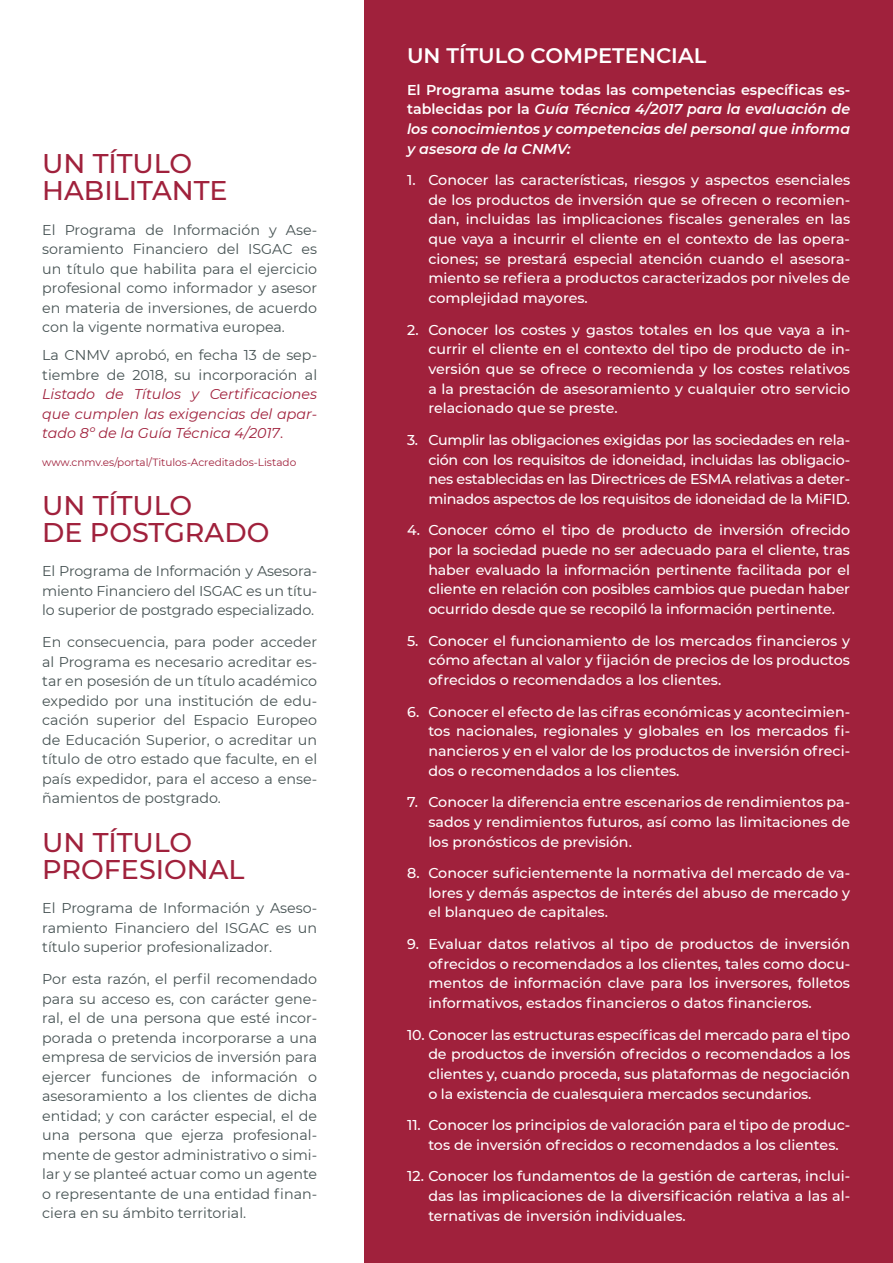
<style>
.page{position:relative;width:893px;height:1263px;background:#fff}
.page>*{position:absolute;margin:0;border:0;box-sizing:border-box;transform-origin:0 0}
.t1{font:500 27px/27px "Montserrat";color:#a0213c}
.t2{font:600 21px "Montserrat";color:#fff}
.t3{font:500 14.25px/19.6px "Montserrat";color:#fff;text-align:justify}
.t4{font:14.25px/19.5px "Montserrat";color:#475354;text-align:justify}
.t5{font:italic 600 14.25px/19.6px "Montserrat";color:#fff;text-align:justify}
.t6{font:italic 14.25px/19.5px "Montserrat";color:#a0213c;text-align:justify}
.t7{font:10.5px "Montserrat";color:#a0213c}
.s1{font-style:normal}
</style>
<div class="page">
<div style="left:365px;top:0;width:528px;height:1263px;background:#a0213c"></div>
<h1 class="t1" style="left:42px;top:149px;width:187px">UN TÍTULO<br>HABILITANTE</h1>
<p class="t4" style="left:42px;top:219px;width:276px">El Programa de Información y Ase&shy;soramiento Financiero del ISGAC es un título que habilita para el ejercicio profesional como informador y asesor en materia de inversiones, de acuerdo con la vigente normativa europea.</p>
<p class="t4" style="left:42px;top:345px;width:276px">La CNMV aprobó, en fecha 13 de sep&shy;tiembre de 2018, su incorporación al</p>
<p class="t6" style="left:42px;top:384px;width:276px">Listado de Títulos y Certificaciones que cumplen las exigencias del apar&shy;tado 8º de la Guía Técnica 4/2017<span class="s1">.</span></p>
<p class="t7" style="left:42px;top:455px;width:256px">www.cnmv.es/portal/Titulos-Acreditados-Listado</p>
<h1 class="t1" style="left:42px;top:490px;width:229px">UN TÍTULO<br>DE POSTGRADO</h1>
<p class="t4" style="left:42px;top:561px;width:276px">El Programa de Información y Asesora&shy;miento Financiero del ISGAC es un títu&shy;lo superior de postgrado especializado.</p>
<p class="t4" style="left:42px;top:632px;width:276px">En consecuencia, para poder acceder al Programa es necesario acreditar es&shy;tar en posesión de un título académico expedido por una institución de edu&shy;cación superior del Espacio Europeo de Educación Superior, o acreditar un título de otro estado que faculte, en el país expedidor, para el acceso a ense&shy;ñamientos de postgrado.</p>
<h1 class="t1" style="left:42px;top:827px;width:204px">UN TÍTULO<br>PROFESIONAL</h1>
<p class="t4" style="left:42px;top:898px;width:276px">El Programa de Información y Aseso&shy;ramiento Financiero del ISGAC es un título superior profesionalizador.</p>
<p class="t4" style="left:42px;top:969px;width:276px">Por esta razón, el perfil recomendado para su acceso es, con carácter gene&shy;ral, el de una persona que esté incor&shy;porada o pretenda incorporarse a una empresa de servicios de inversión para ejercer funciones de información o asesoramiento a los clientes de dicha entidad; y con carácter especial, el de una persona que ejerza profesional&shy;mente de gestor administrativo o simi&shy;lar y se planteé actuar como un agente o representante de una entidad finan&shy;ciera en su ámbito territorial.</p>
<h2 class="t2" style="left:407px;top:41px;width:301px">UN TÍTULO COMPETENCIAL</h2>
<p class="t5" style="left:407px;top:79px;width:445px"><span class="s1">El Programa asume todas las competencias específicas es&shy;tablecidas por la</span> Guía Técnica 4/2017 para la evaluación de los conocimientos y competencias del personal que informa y asesora de la CNMV:</p>
<p class="t3" style="left:428px;top:170px;width:423px;text-indent:-21px">1. Conocer las características, riesgos y aspectos esenciales de los productos de inversión que se ofrecen o recomien&shy;dan, incluidas las implicaciones fiscales generales en las que vaya a incurrir el cliente en el contexto de las opera&shy;ciones; se prestará especial atención cuando el asesora&shy;miento se refiera a productos caracterizados por niveles de complejidad mayores.</p>
<p class="t3" style="left:428px;top:319px;width:423px;text-indent:-21px">2. Conocer los costes y gastos totales en los que vaya a in&shy;currir el cliente en el contexto del tipo de producto de in&shy;versión que se ofrece o recomienda y los costes relativos a la prestación de asesoramiento y cualquier otro servicio relacionado que se preste.</p>
<p class="t3" style="left:428px;top:429px;width:423px;text-indent:-21px">3. Cumplir las obligaciones exigidas por las sociedades en rela&shy;ción con los requisitos de idoneidad, incluidas las obligacio&shy;nes establecidas en las Directrices de ESMA relativas a deter&shy;minados aspectos de los requisitos de idoneidad de la MiFID.</p>
<p class="t3" style="left:428px;top:520px;width:423px;text-indent:-21px">4. Conocer cómo el tipo de producto de inversión ofrecido por la sociedad puede no ser adecuado para el cliente, tras haber evaluado la información pertinente facilitada por el cliente en relación con posibles cambios que puedan haber ocurrido desde que se recopiló la información pertinente.</p>
<p class="t3" style="left:428px;top:630px;width:423px;text-indent:-21px">5. Conocer el funcionamiento de los mercados financieros y cómo afectan al valor y fijación de precios de los productos ofrecidos o recomendados a los clientes.</p>
<p class="t3" style="left:428px;top:701px;width:423px;text-indent:-21px">6. Conocer el efecto de las cifras económicas y acontecimien&shy;tos nacionales, regionales y globales en los mercados fi&shy;nancieros y en el valor de los productos de inversión ofreci&shy;dos o recomendados a los clientes.</p>
<p class="t3" style="left:428px;top:792px;width:423px;text-indent:-21px">7. Conocer la diferencia entre escenarios de rendimientos pa&shy;sados y rendimientos futuros, así como las limitaciones de los pronósticos de previsión.</p>
<p class="t3" style="left:428px;top:863px;width:423px;text-indent:-21px">8. Conocer suficientemente la normativa del mercado de va&shy;lores y demás aspectos de interés del abuso de mercado y el blanqueo de capitales.</p>
<p class="t3" style="left:428px;top:933px;width:423px;text-indent:-21px">9. Evaluar datos relativos al tipo de productos de inversión ofrecidos o recomendados a los clientes, tales como docu&shy;mentos de información clave para los inversores, folletos informativos, estados financieros o datos financieros.</p>
<p class="t3" style="left:428px;top:1024px;width:423px;text-indent:-21px">10. Conocer las estructuras específicas del mercado para el tipo de productos de inversión ofrecidos o recomendados a los clientes y, cuando proceda, sus plataformas de negociación o la existencia de cualesquiera mercados secundarios.</p>
<p class="t3" style="left:428px;top:1115px;width:423px;text-indent:-21px">11. Conocer los principios de valoración para el tipo de produc&shy;tos de inversión ofrecidos o recomendados a los clientes.</p>
<p class="t3" style="left:428px;top:1166px;width:423px;text-indent:-21px">12. Conocer los fundamentos de la gestión de carteras, inclui&shy;das las implicaciones de la diversificación relativa a las al&shy;ternativas de inversión individuales.</p>
</div>
